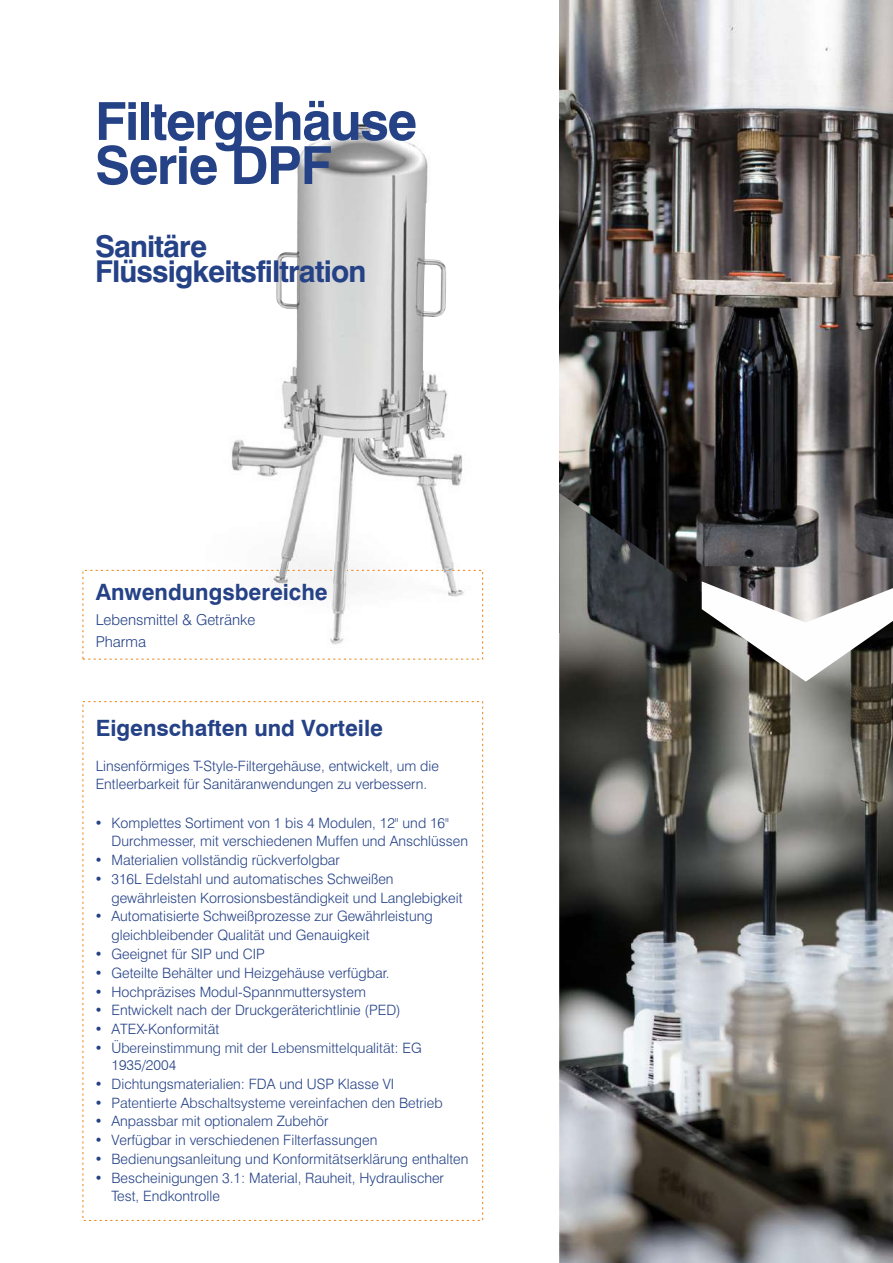
<style>
.page{position:relative;width:893px;height:1263px;background:#fff}
.page>*{position:absolute;margin:0;border:0;box-sizing:border-box;transform-origin:0 0}
.t1{font:700 52.5px/44.1px "Swiss 721 BT";letter-spacing:-.03em;color:#254287}
.t2{font:700 30px/25.2px "Swiss 721 BT";letter-spacing:-.03em;color:#254287}
.t3{font:700 22.5px "Swiss 721 BT";color:#254287}
.t4{font:300 15px/21.6px "Swiss 721 BT";color:#254287}
.t5{font:300 14.25px/18.8px "Swiss 721 BT";color:#254287}
</style>
<div class="page">
<img style="left:559px;top:0;width:334px;height:493px">
<img style="left:559px;top:493px;width:334px;height:770px">
<svg style="left:702px;top:581px;width:191px;height:101px"></svg>
<img style="left:154px;top:123px;width:330px;height:537px">
<img style="left:279px;top:531px;width:173px;height:53px">
<h1 class="t1" style="left:95px;top:104px;width:324px">Filtergehäuse<br>Serie DPF</h1>
<h2 class="t2" style="left:95px;top:237px;width:273px">Sanitäre<br>Flüssigkeitsfiltration</h2>
<h3 class="t3" style="left:96px;top:583px;width:234px">Anwendungsbereiche</h3>
<p class="t4" style="left:96px;top:611px;width:161px">Lebensmittel &amp; Getränke<br>Pharma</p>
<h3 class="t3" style="left:96px;top:714px;width:289px">Eigenschaften und Vorteile</h3>
<p class="t5" style="left:96px;top:757px;width:345px">Linsenförmiges T-Style-Filtergehäuse, entwickelt, um die<br>Entleerbarkeit für Sanitäranwendungen zu verbessern.</p>
<p class="t5" style="left:111px;top:814px;width:358px;text-indent:-17px">• Komplettes Sortiment von 1 bis 4 Modulen, 12" und 16"<br>Durchmesser, mit verschiedenen Muffen und Anschlüssen</p>
<p class="t5" style="left:94px;top:852px;width:247px">• Materialien vollständig rückverfolgbar</p>
<p class="t5" style="left:111px;top:871px;width:353px;text-indent:-17px">• 316L Edelstahl und automatisches Schweißen gewährleisten Korrosionsbeständigkeit und Langlebigkeit</p>
<p class="t5" style="left:111px;top:908px;width:323px;text-indent:-17px">• Automatisierte Schweißprozesse zur Gewährleistung gleichbleibender Qualität und Genauigkeit</p>
<p class="t5" style="left:94px;top:946px;width:172px">• Geeignet für SIP und CIP</p>
<p class="t5" style="left:94px;top:965px;width:297px">• Geteilte Behälter und Heizgehäuse verfügbar.</p>
<p class="t5" style="left:94px;top:983px;width:273px">• Hochpräzises Modul-Spannmuttersystem</p>
<p class="t5" style="left:94px;top:1002px;width:308px">• Entwickelt nach der Druckgeräterichtlinie (PED)</p>
<p class="t5" style="left:94px;top:1021px;width:126px">• ATEX-Konformität</p>
<p class="t5" style="left:111px;top:1041px;width:312px;line-height:17.1px;text-indent:-17px">• Übereinstimmung mit der Lebensmittelqualität: EG<br>1935/2004</p>
<p class="t5" style="left:94px;top:1076px;width:301px">• Dichtungsmaterialien: FDA und USP Klasse VI</p>
<p class="t5" style="left:94px;top:1094px;width:350px">• Patentierte Abschaltsysteme vereinfachen den Betrieb</p>
<p class="t5" style="left:94px;top:1113px;width:235px">• Anpassbar mit optionalem Zubehör</p>
<p class="t5" style="left:94px;top:1132px;width:284px">• Verfügbar in verschiedenen Filterfassungen</p>
<p class="t5" style="left:94px;top:1151px;width:375px">• Bedienungsanleitung und Konformitätserklärung enthalten</p>
<p class="t5" style="left:111px;top:1169px;width:334px;text-indent:-17px">• Bescheinigungen 3.1: Material, Rauheit, Hydraulischer<br>Test, Endkontrolle</p>
</div>
